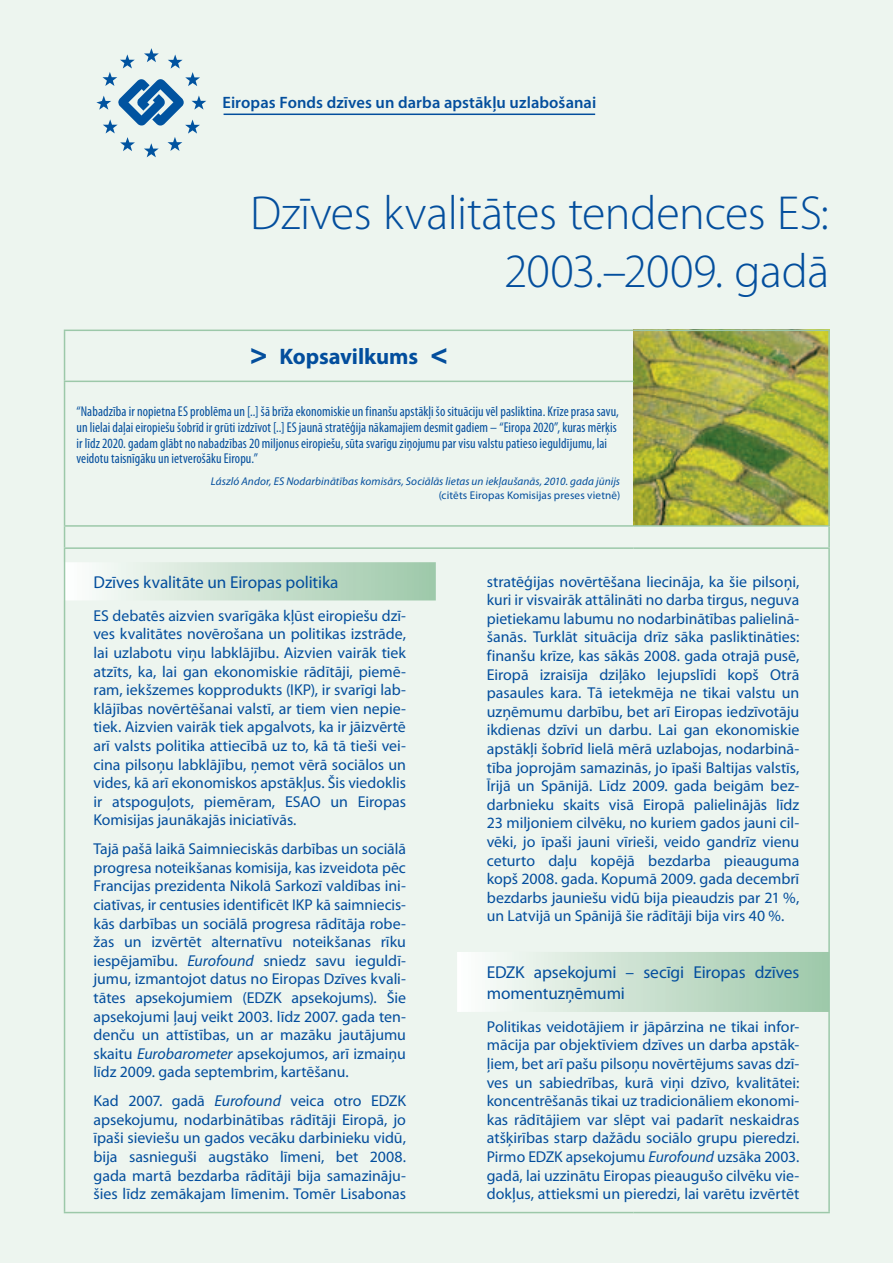
<style>
.page{position:relative;width:893px;height:1263px;background:#edf5ef}
.page>*{position:absolute;margin:0;border:0;box-sizing:border-box;transform-origin:0 0}
.t1{font:300 48px/57.6px "Myriad Pro";letter-spacing:-.01em;color:#034e9d;text-align:right}
.t2{font:700 22.5px "Myriad Pro";letter-spacing:-.005em;color:#034e9d}
.t3{font:17.25px/20.7px "Myriad Pro";letter-spacing:-.01em;color:#034e9d}
.t4{font:600 16.5px "Myriad Pro";letter-spacing:.005em;color:#034e9d}
.t5{font:15.75px/18.6px "Myriad Pro";letter-spacing:-.005em;color:#034e9d;text-align:justify}
.t6{font:condensed 14.25px/15.8px "Myriad Pro";letter-spacing:.005em;color:#034e9d}
.t7{font:italic 11.25px "Myriad Pro";letter-spacing:.005em;color:#034e9d}
.t8{font:11.25px "Myriad Pro";letter-spacing:.01em;color:#034e9d}
.s1{font-weight:900;font-size:30px}
.s2{font-style:italic}
</style>
<div class="page">
<div style="left:64px;top:562px;width:372px;height:38px;background:linear-gradient(to right,#fcfdfb,#9dc7a8)"></div>
<div style="left:457px;top:952px;width:372px;height:60px;background:linear-gradient(to right,#fcfdfc,#9dc7a8)"></div>
<svg style="left:96px;top:48px;width:110px;height:109px"></svg>
<hr style="left:224px;top:114px;width:371px;height:1px;background:#034e9d">
<img style="left:634px;top:331px;width:194px;height:194px">
<hr style="left:64px;top:330px;width:569px;height:1px;background:#9cc8a9">
<hr style="left:64px;top:331px;width:1px;height:50px;background:#9cc8a9">
<hr style="left:633px;top:330px;width:197px;height:1px;background:#9cc8a9">
<hr style="left:828px;top:331px;width:2px;height:50px;background:#9cc8a9">
<hr style="left:64px;top:381px;width:569px;height:1px;background:#9cc8a9">
<hr style="left:64px;top:382px;width:1px;height:143px;background:#9cc8a9">
<hr style="left:828px;top:381px;width:2px;height:144px;background:#9cc8a9">
<hr style="left:64px;top:525px;width:569px;height:2px;background:#9cc8a9">
<svg style="left:64px;top:527px;width:1px;height:20px"></svg>
<hr style="left:633px;top:525px;width:197px;height:2px;background:#9cc8a9">
<hr style="left:828px;top:527px;width:2px;height:20px;background:#9cc8a9">
<hr style="left:64px;top:547px;width:569px;height:2px;background:#9cc8a9">
<hr style="left:64px;top:549px;width:1px;height:663px;background:#9cc8a9">
<hr style="left:633px;top:547px;width:197px;height:2px;background:#9cc8a9">
<hr style="left:828px;top:549px;width:2px;height:663px;background:#9cc8a9">
<hr style="left:64px;top:1212px;width:569px;height:1px;background:#9cc8a9">
<hr style="left:633px;top:1212px;width:197px;height:1px;background:#9cc8a9">
<p class="t4" style="left:222px;top:92px;width:375px">Eiropas Fonds dzīves un darba apstākļu uzlabošanai</p>
<h1 class="t1" style="left:250px;top:185px;width:581px">Dzīves kvalitātes tendences ES:<br>2003.–2009. gadā</h1>
<h2 class="t2" style="left:250px;top:341px;width:200px"><span class="s1">&gt;</span> Kopsavilkums <span class="s1">&lt;</span></h2>
<p class="t6" style="left:77px;top:403px;width:544px">“Nabadzība ir nopietna ES problēma un [..] šā brīža ekonomiskie un finanšu apstākļi šo situāciju vēl pasliktina. Krīze prasa savu, un lielai daļai eiropiešu šobrīd ir grūti izdzīvot [..] ES jaunā stratēģija nākamajiem desmit gadiem – “Eiropa 2020”, kuras mērķis ir līdz 2020. gadam glābt no nabadzības 20 miljonus eiropiešu, sūta svarīgu ziņojumu par visu valstu patieso ieguldījumu, lai veidotu taisnīgāku un ietverošāku Eiropu.”</p>
<p class="t7" style="left:211px;top:475px;width:411px">László Andor, ES Nodarbinātības komisārs, Sociālās lietas un iekļaušanās, 2010. gada jūnijs</p>
<p class="t8" style="left:439px;top:488px;width:183px">(citēts Eiropas Komisijas preses vietnē)</p>
<p class="t3" style="left:94px;top:571px;width:246px">Dzīves kvalitāte un Eiropas politika</p>
<p class="t5" style="left:94px;top:606px;width:314px">ES debatēs aizvien svarīgāka kļūst eiropiešu dzī&shy;ves kvalitātes novērošana un politikas izstrāde, lai uzlabotu viņu labklājību. Aizvien vairāk tiek atzīts, ka, lai gan ekonomiskie rādītāji, piemē&shy;ram, iekšzemes kopprodukts (IKP), ir svarīgi lab&shy;klājības novērtēšanai valstī, ar tiem vien nepie&shy;tiek. Aizvien vairāk tiek apgalvots, ka ir jāizvērtē arī valsts politika attiecībā uz to, kā tā tieši vei&shy;cina pilsoņu labklājību, ņemot vērā sociālos un vides, kā arī ekonomiskos apstākļus. Šis viedoklis ir atspoguļots, piemēram, ESAO un Eiropas Komisijas jaunākajās iniciatīvās.</p>
<p class="t5" style="left:94px;top:839px;width:314px">Tajā pašā laikā Saimnieciskās darbības un sociālā progresa noteikšanas komisija, kas izveidota pēc Francijas prezidenta Nikolā Sarkozī valdības ini&shy;ciatīvas, ir centusies identificēt IKP kā saimniecis&shy;kās darbības un sociālā progresa rādītāja robe&shy;žas un izvērtēt alternatīvu noteikšanas rīku iespējamību. <span class="s2">Eurofound</span> sniedz savu ieguldī&shy;jumu, izmantojot datus no Eiropas Dzīves kvali&shy;tātes apsekojumiem (EDZK apsekojums). Šie apsekojumi ļauj veikt 2003. līdz 2007. gada ten&shy;denču un attīstības, un ar mazāku jautājumu skaitu <span class="s2">Eurobarometer</span> apsekojumos, arī izmaiņu līdz 2009. gada septembrim, kartēšanu.</p>
<p class="t5" style="left:94px;top:1091px;width:314px">Kad 2007. gadā <span class="s2">Eurofound</span> veica otro EDZK apsekojumu, nodarbinātības rādītāji Eiropā, jo īpaši sieviešu un gados vecāku darbinieku vidū, bija sasnieguši augstāko līmeni, bet 2008. gada martā bezdarba rādītāji bija samazināju&shy;šies līdz zemākajam līmenim. Tomēr Lisabonas</p>
<p class="t5" style="left:487px;top:572px;width:314px">stratēģijas novērtēšana liecināja, ka šie pilsoņi, kuri ir visvairāk attālināti no darba tirgus, neguva pietiekamu labumu no nodarbinātības palielinā&shy;šanās. Turklāt situācija drīz sāka pasliktināties: finanšu krīze, kas sākās 2008. gada otrajā pusē, Eiropā izraisīja dziļāko lejupslīdi kopš Otrā pasaules kara. Tā ietekmēja ne tikai valstu un uzņēmumu darbību, bet arī Eiropas iedzīvotāju ikdienas dzīvi un darbu. Lai gan ekonomiskie apstākļi šobrīd lielā mērā uzlabojas, nodarbinā&shy;tība joprojām samazinās, jo īpaši Baltijas valstīs, Īrijā un Spānijā. Līdz 2009. gada beigām bez&shy;darbnieku skaits visā Eiropā palielinājās līdz 23 miljoniem cilvēku, no kuriem gados jauni cil&shy;vēki, jo īpaši jauni vīrieši, veido gandrīz vienu ceturto daļu kopējā bezdarba pieauguma kopš 2008. gada. Kopumā 2009. gada decembrī bezdarbs jauniešu vidū bija pieaudzis par 21 %, un Latvijā un Spānijā šie rādītāji bija virs 40 %.</p>
<p class="t3" style="left:487px;top:961px;width:314px">EDZK apsekojumi – secīgi Eiropas dzīves momentuzņēmumi</p>
<p class="t5" style="left:487px;top:1017px;width:314px">Politikas veidotājiem ir jāpārzina ne tikai infor&shy;mācija par objektīviem dzīves un darba apstāk&shy;ļiem, bet arī pašu pilsoņu novērtējums savas dzī&shy;ves un sabiedrības, kurā viņi dzīvo, kvalitātei: koncentrēšanās tikai uz tradicionāliem ekonomi&shy;kas rādītājiem var slēpt vai padarīt neskaidras atšķirības starp dažādu sociālo grupu pieredzi.<br>Pirmo EDZK apsekojumu <span class="s2">Eurofound</span> uzsāka 2003. gadā, lai uzzinātu Eiropas pieaugušo cilvēku vie&shy;dokļus, attieksmi un pieredzi, lai varētu izvērtēt</p>
</div>
